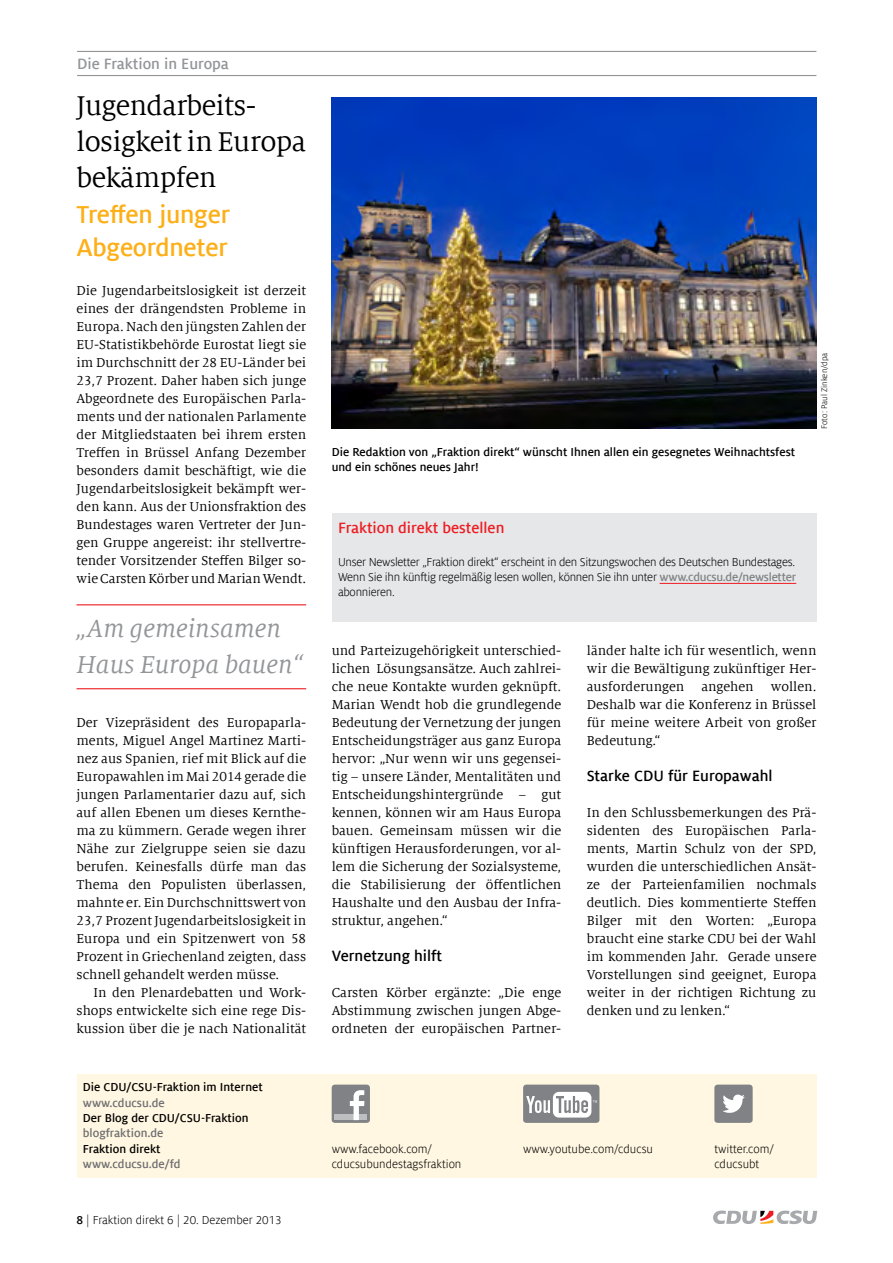
<style>
.page{position:relative;width:893px;height:1263px;background:#fff}
.page>*{position:absolute;margin:0;border:0;box-sizing:border-box;transform-origin:0 0}
.t1{font:30px/36px "Milo Serif Offc";letter-spacing:-.02em;color:#000}
.t2{font:italic 27px/36px "Milo Serif Offc";color:#939598}
.t3{font:700 27px/33px "Milo Sans Offc";letter-spacing:-.01em;color:#fcaf17}
.t4{font:700 16.5px "Milo Sans Offc";color:#000}
.t5{font:700 16.5px "Milo Sans Offc";color:#ed1d24}
.t6{font:700 16.5px "Milo Sans Offc";color:#939598}
.t7{font:14.25px/18px "Milo Serif Offc";color:#000;text-align:justify}
.t8{font:12.75px/15.3px "Milo Sans Offc";color:#000}
.t9{font:700 12.75px/15.3px "Milo Sans Offc";color:#000}
.t10{font:700 12.75px "Milo Sans Offc";color:#6d6e71}
.t11{font:9px "Milo Sans Offc";color:#000}
.s1{font-weight:700}
.s2{font-weight:700;color:#808285}
</style>
<div class="page">
<svg style="left:713px;top:1210px;width:104px;height:14px"></svg>
<div style="left:77px;top:1075px;width:739px;height:103px;background:#fff7e1"></div>
<hr style="left:77px;top:51px;width:739px;height:1px;background:#939598">
<hr style="left:77px;top:75px;width:739px;height:1px;background:#939598">
<div style="left:332px;top:1084px;width:38px;height:39px;background:#808285;border-radius:3px"></div>
<div style="left:334px;top:1115px;width:33px;height:5px;background:#bcbec0"></div>
<svg style="left:350px;top:1090px;width:14px;height:30px"></svg>
<div style="left:714px;top:1084px;width:39px;height:39px;background:#808285;border-radius:3px"></div>
<svg style="left:723px;top:1094px;width:22px;height:19px"></svg>
<div style="left:523px;top:1084px;width:76px;height:39px;background:#808285;border-radius:3px"></div>
<div style="left:553px;top:1092px;width:38px;height:25px;background:#fff;border-radius:6px"></div>
<svg style="left:526px;top:1096px;width:24px;height:17px"></svg>
<svg style="left:556px;top:1096px;width:41px;height:19px"></svg>
<div style="left:332px;top:513px;width:484px;height:108px;background:#e6e7e8"></div>
<hr style="left:660px;top:583px;width:136px;height:1px;background:#ed1d24">
<hr style="left:77px;top:604px;width:229px;height:1px;background:#ed1d24">
<hr style="left:77px;top:688px;width:229px;height:1px;background:#ed1d24">
<img style="left:332px;top:97px;width:484px;height:331px">
<p class="t6" style="left:77px;top:54px;width:153px">Die Fraktion in Europa</p>
<h1 class="t1" style="left:77px;top:89px;width:231px">Jugendarbeits&shy;losigkeit in Europa bekämpfen</h1>
<h2 class="t3" style="left:77px;top:198px;width:155px">Treffen junger<br>Abgeordneter</h2>
<p class="t7" style="left:77px;top:282px;width:231px">Die Jugendarbeitslosigkeit ist derzeit eines der drängendsten Probleme in Europa. Nach den jüngsten Zahlen der EU-Statistikbehörde Eurostat liegt sie im Durchschnitt der 28 EU-Länder bei 23,7 Prozent. Daher haben sich junge Abgeordnete des Europäischen Parla&shy;ments und der nationalen Parlamente der Mitgliedstaaten bei ihrem ersten Treffen in Brüssel Anfang Dezember besonders damit beschäftigt, wie die Jugendarbeitslosigkeit bekämpft wer&shy;den kann. Aus der Unionsfraktion des Bundestages waren Vertreter der Jun&shy;gen Gruppe angereist: ihr stellvertre&shy;tender Vorsitzender Steffen Bilger so&shy;wie Carsten Körber und Marian Wendt.</p>
<h2 class="t2" style="left:77px;top:611px;width:228px">„Am gemeinsamen<br>Haus Europa bauen“</h2>
<p class="t7" style="left:77px;top:714px;width:231px">Der Vizepräsident des Europaparla&shy;ments, Miguel Angel Martinez Marti&shy;nez aus Spanien, rief mit Blick auf die Europawahlen im Mai 2014 gerade die jungen Parlamentarier dazu auf, sich auf allen Ebenen um dieses Kernthe&shy;ma zu kümmern. Gerade wegen ihrer Nähe zur Zielgruppe seien sie dazu berufen. Keinesfalls dürfe man das Thema den Populisten überlassen, mahnte er. Ein Durchschnittswert von 23,7 Prozent Jugendarbeitslosigkeit in Europa und ein Spitzenwert von 58<br>Prozent in Griechenland zeigten, dass schnell gehandelt werden müsse.</p>
<p class="t7" style="left:77px;top:984px;width:231px;text-indent:17px">In den Plenardebatten und Work&shy;shops entwickelte sich eine rege Dis&shy;kussion über die je nach Nationalität</p>
<p class="t9" style="left:83px;top:1080px;width:181px">Die CDU/CSU-Fraktion im Internet</p>
<p class="t10" style="left:83px;top:1095px;width:83px">www.cducsu.de</p>
<p class="t9" style="left:83px;top:1110px;width:167px">Der Blog der CDU/CSU-Fraktion</p>
<p class="t10" style="left:83px;top:1126px;width:82px">blogfraktion.de</p>
<p class="t9" style="left:83px;top:1141px;width:79px">Fraktion direkt</p>
<p class="t10" style="left:83px;top:1157px;width:99px">www.cducsu.de/fd</p>
<p class="t8" style="left:77px;top:1212px;width:207px"><span class="s1">8</span> | Fraktion direkt 6 | 20. Dezember 2013</p>
<p class="t9" style="left:332px;top:444px;width:465px">Die Redaktion von „Fraktion direkt“ wünscht Ihnen allen ein gesegnetes Weihnachtsfest und ein schönes neues Jahr!</p>
<p class="t5" style="left:338px;top:518px;width:168px">Fraktion direkt bestellen</p>
<p class="t8" style="left:338px;top:554px;width:460px;text-align:justify">Unser Newsletter „Fraktion direkt“ erscheint in den Sitzungswochen des Deutschen Bundestages.<br>Wenn Sie ihn künftig regelmäßig lesen wollen, können Sie ihn unter <span class="s2">www.cducsu.de/newsletter </span>abonnieren.</p>
<p class="t11" style="left:819px;top:429px;width:78px;rotate:-90deg">Foto: Paul Zinken/dpa</p>
<p class="t7" style="left:332px;top:642px;width:231px">und Parteizugehörigkeit unterschied&shy;lichen Lösungsansätze. Auch zahlrei&shy;che neue Kontakte wurden geknüpft.<br>Marian Wendt hob die grundlegende Bedeutung der Vernetzung der jungen Entscheidungsträger aus ganz Europa hervor: „Nur wenn wir uns gegensei&shy;tig – unsere Länder, Mentalitäten und Entscheidungshintergründe – gut kennen, können wir am Haus Europa bauen. Gemeinsam müssen wir die künftigen Herausforderungen, vor al&shy;lem die Sicherung der Sozialsysteme, die Stabilisierung der öffentlichen Haushalte und den Ausbau der Infra&shy;struktur, angehen.“</p>
<p class="t4" style="left:332px;top:947px;width:112px">Vernetzung hilft</p>
<p class="t7" style="left:332px;top:984px;width:231px">Carsten Körber ergänzte: „Die enge Abstimmung zwischen jungen Abge&shy;ordneten der europäischen Partner-</p>
<p class="t7" style="left:587px;top:642px;width:231px">länder halte ich für wesentlich, wenn wir die Bewältigung zukünftiger Her&shy;ausforderungen angehen wollen.<br>Deshalb war die Konferenz in Brüssel für meine weitere Arbeit von großer Bedeutung.“</p>
<p class="t4" style="left:587px;top:767px;width:187px">Starke CDU für Europawahl</p>
<p class="t7" style="left:587px;top:804px;width:231px">In den Schlussbemerkungen des Prä&shy;sidenten des Europäischen Parla&shy;ments, Martin Schulz von der SPD, wurden die unterschiedlichen Ansät&shy;ze der Parteienfamilien nochmals deutlich. Dies kommentierte Steffen Bilger mit den Worten: „Europa braucht eine starke CDU bei der Wahl im kommenden Jahr. Gerade unsere Vorstellungen sind geeignet, Europa weiter in der richtigen Richtung zu denken und zu lenken.“</p>
<p class="t8" style="left:332px;top:1141px;width:131px">www.facebook.com/ cducsubundestagsfraktion</p>
<p class="t8" style="left:714px;top:1141px;width:61px">twitter.com/ cducsubt</p>
<p class="t8" style="left:523px;top:1141px;width:132px">www.youtube.com/cducsu</p>
</div>
